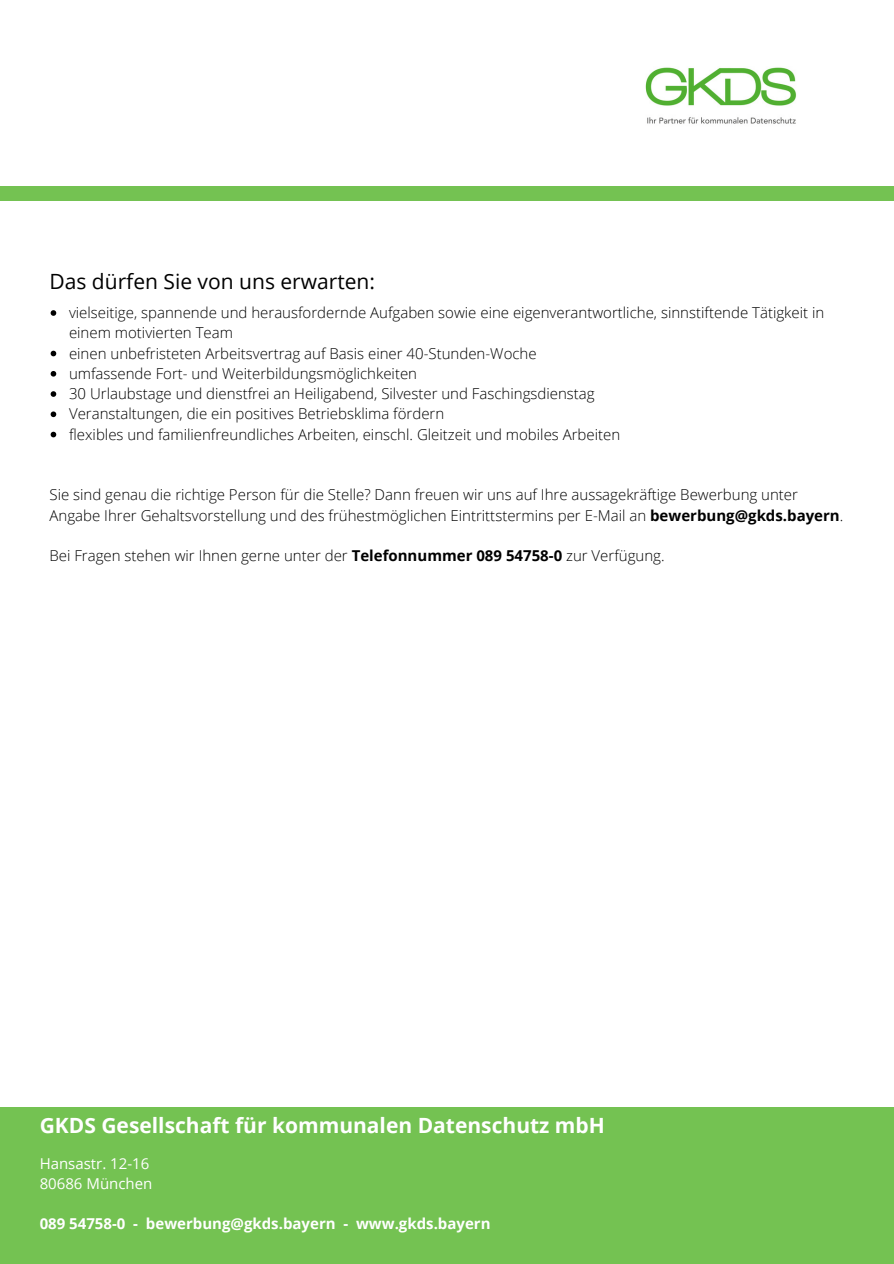
<style>
.page{position:relative;width:894px;height:1264px;background:#fff}
.page>*{position:absolute;margin:0;border:0;box-sizing:border-box;transform-origin:0 0}
.t1{font:700 21px "Open Sans";color:#fff}
.t2{font:21px "Open Sans";color:#000}
.t3{font:300 15px/20.2px "Open Sans";color:#000}
.t4{font:700 15px "Open Sans";color:#fff}
.t5{font:15px "Open Sans";color:#fff}
.s1{font-weight:700}
</style>
<div class="page">
<div style="left:0;top:1107px;width:893px;height:156px;background:#74c252"></div>
<svg style="left:51px;top:310px;width:5px;height:6px"></svg>
<svg style="left:51px;top:351px;width:5px;height:5px"></svg>
<svg style="left:51px;top:371px;width:5px;height:5px"></svg>
<svg style="left:51px;top:391px;width:5px;height:6px"></svg>
<svg style="left:51px;top:411px;width:5px;height:6px"></svg>
<svg style="left:51px;top:432px;width:5px;height:5px"></svg>
<div style="left:0;top:187px;width:893px;height:14px;background:#74c252"></div>
<img style="left:645px;top:67px;width:152px;height:57px">
<p class="t2" style="left:49px;top:267px;width:327px">Das dürfen Sie von uns erwarten:</p>
<p class="t3" style="left:69px;top:302px;width:756px">vielseitige, spannende und herausfordernde Aufgaben sowie eine eigenverantwortliche, sinnstiftende Tätigkeit in einem motivierten Team</p>
<p class="t3" style="left:69px;top:342px;width:469px">einen unbefristeten Arbeitsvertrag auf Basis einer 40-Stunden-Woche</p>
<p class="t3" style="left:69px;top:363px;width:349px">umfassende Fort- und Weiterbildungsmöglichkeiten</p>
<p class="t3" style="left:69px;top:383px;width:527px">30 Urlaubstage und dienstfrei an Heiligabend, Silvester und Faschingsdienstag</p>
<p class="t3" style="left:69px;top:403px;width:376px">Veranstaltungen, die ein positives Betriebsklima fördern</p>
<h1 class="t3" style="left:69px;top:423px;width:552px">flexibles und familienfreundliches Arbeiten, einschl. Gleitzeit und mobiles Arbeiten</h1>
<p class="t3" style="left:49px;top:484px;width:795px">Sie sind genau die richtige Person für die Stelle? Dann freuen wir uns auf Ihre aussagekräftige Bewerbung unter<br>Angabe Ihrer Gehaltsvorstellung und des frühestmöglichen Eintrittstermins per E-Mail an <span class="s1">bewerbung@gkds.bayern</span>.</p>
<p class="t3" style="left:49px;top:545px;width:616px">Bei Fragen stehen wir Ihnen gerne unter der <span class="s1">Telefonnummer 089 54758-0</span> zur Verfügung.</p>
<p class="t1" style="left:40px;top:1110px;width:566px">GKDS Gesellschaft für kommunalen Datenschutz mbH</p>
<h2 class="t5" style="left:40px;top:1152px;width:111px">Hansastr. 12-16</h2>
<p class="t5" style="left:40px;top:1172px;width:114px">80686 München</p>
<p class="t4" style="left:40px;top:1213px;width:452px">089 54758-0 - bewerbung@gkds.bayern - www.gkds.bayern</p>
</div>
